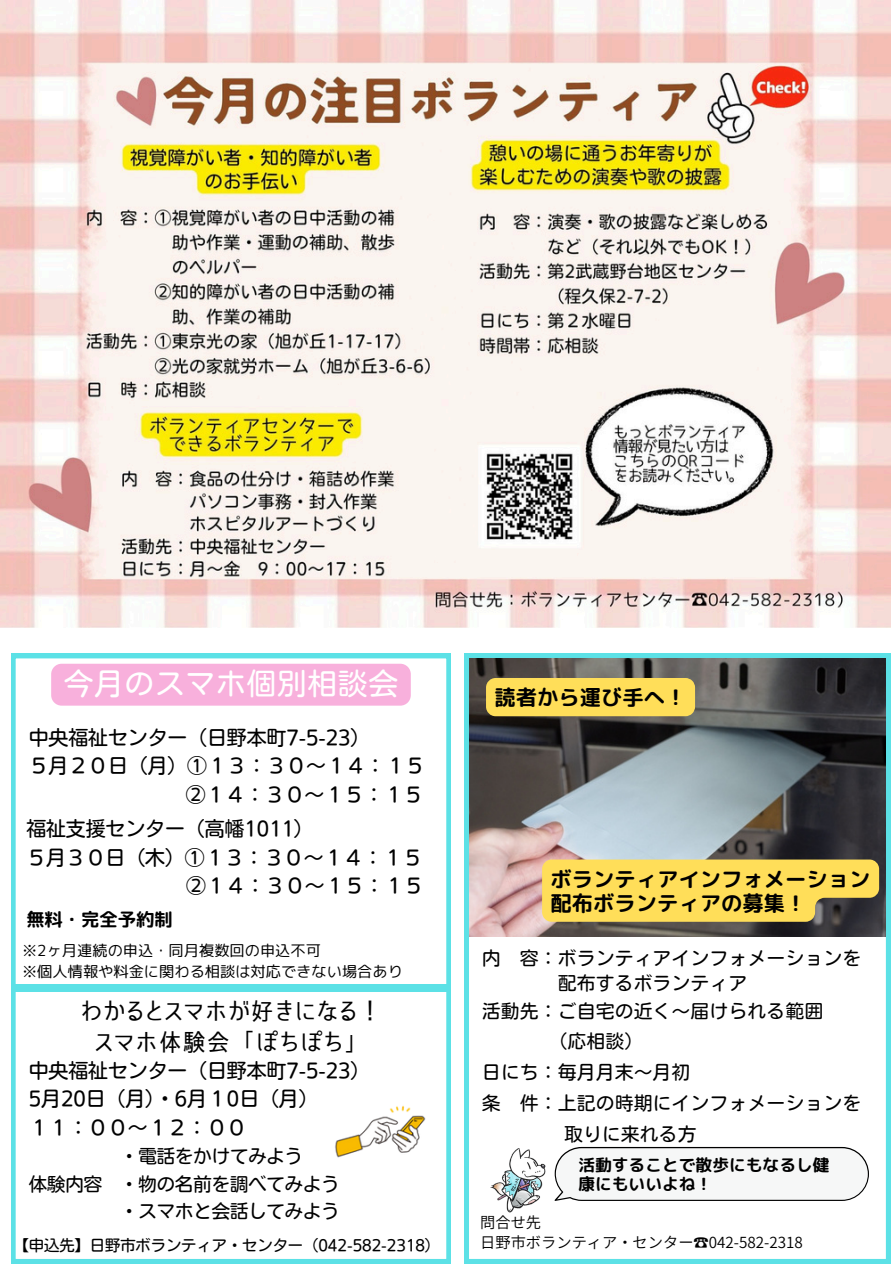
<style>
.page{position:relative;width:894px;height:1264px;background:#fff}
.page>*{position:absolute;margin:0;border:0;box-sizing:border-box;transform-origin:0 0}
.t1{font:30.45px "Motoya Maru Std W3";color:#fff}
.t2{font:24.3px/30.9px "Smart Font UI Proportional";letter-spacing:.07em;color:#000;text-align:center}
.t3{font:21.3px/24px "rounded mplus 1 p bold";color:#000}
.t4{font:19.8px/28.5px "Nud Motoya Maru Std W3";color:#000}
.t5{font:18.3px/25.2px "Nud Motoya Maru Std W3";letter-spacing:.04em;color:#000}
.t6{font:18.3px "Nud Motoya Maru Std W3";color:#000}
.t7{font:18.3px "rounded mplus 1 p bold";color:#000}
.t8{font:16.8px/19.4px "rounded mplus 1 p bold";color:#000}
.t9{font:15.3px "rounded mplus 1 p regular";color:#000}
.t10{font:15.3px "Nud Motoya Maru Std W3";color:#000}
.t11{font:600 15.3px "Noto Sans JP";color:#000}
</style>
<div class="page">
<img style="left:0;top:0;width:890px;height:627px">
<svg style="left:11px;top:654px;width:439px;height:330px"></svg>
<svg style="left:11px;top:984px;width:439px;height:279px"></svg>
<img style="left:333px;top:1104px;width:94px;height:57px">
<svg style="left:464px;top:654px;width:426px;height:608px"></svg>
<img style="left:469px;top:658px;width:416px;height:278px">
<img style="left:487px;top:1145px;width:63px;height:70px">
<svg style="left:552px;top:1146px;width:316px;height:54px"></svg>
<div style="left:51px;top:663px;width:359px;height:42px;background:#f8b0dc"></div>
<svg style="left:542px;top:859px;width:336px;height:62px;background:#efd157"></svg>
<div style="left:486px;top:678px;width:208px;height:38px;background:#ffde59"></div>
<h6 class="t1" style="left:63px;top:668px;width:336px">今月のスマホ個別相談会</h6>
<p class="t4" style="left:29px;top:722px;width:343px">中央福祉センター（日野本町7-5-23）</p>
<p class="t4" style="left:29px;top:751px;width:397px">５月２０日（月）①１３：３０～１４：１５</p>
<p class="t4" style="left:186px;top:780px;width:239px">②１４：３０～１５：１５</p>
<p class="t4" style="left:26px;top:814px;width:289px">福祉支援センター（高幡1011）</p>
<p class="t4" style="left:26px;top:843px;width:397px">５月３０日（木）①１３：３０～１４：１５</p>
<p class="t4" style="left:186px;top:871px;width:239px">②１４：３０～１５：１５</p>
<p class="t7" style="left:26px;top:906px;width:148px">無料・完全予約制</p>
<p class="t9" style="left:22px;top:939px;width:300px">※2ヶ月連続の申込・同月複数回の申込不可</p>
<p class="t9" style="left:22px;top:960px;width:382px">※個人情報や料金に関わる相談は対応できない場合あり</p>
<h3 class="t2" style="left:81px;top:995px;width:302px">わかるとスマホが好きになる！スマホ体験会「ぽちぽち」</h3>
<h3 class="t4" style="left:29px;top:1055px;width:343px">中央福祉センター（日野本町7-5-23）<br>5月20日（月）・6月１0日（月）<br>１１：００～１２：００</h3>
<h5 class="t6" style="left:120px;top:1147px;width:184px">・電話をかけてみよう</h5>
<p class="t6" style="left:29px;top:1174px;width:312px">体験内容 ・物の名前を調べてみよう</p>
<p class="t6" style="left:120px;top:1201px;width:221px">・スマホと会話してみよう</p>
<h6 class="t10" style="left:14px;top:1237px;width:428px">【申込先】日野市ボランティア・センター（042-582-2318）</h6>
<h4 class="t3" style="left:494px;top:685px;width:193px">読者から運び手へ！</h4>
<p class="t3" style="left:550px;top:866px;width:321px">ボランティアインフォメーション配布ボランティアの募集！</p>
<h2 class="t5" style="left:558px;top:945px;width:304px;text-indent:-76px">内 容：ボランティアインフォメーションを配布するボランティア</h2>
<h2 class="t5" style="left:482px;top:997px;width:342px">活動先：ご自宅の近く～届けられる範囲</h2>
<h2 class="t5" style="left:548px;top:1028px;width:96px">（応相談）</h2>
<h2 class="t5" style="left:482px;top:1059px;width:209px">日にち：毎月月末～月初</h2>
<h2 class="t5" style="left:482px;top:1090px;width:380px">条 件：上記の時期にインフォメーションを</h2>
<h2 class="t5" style="left:564px;top:1121px;width:133px">取りに来れる方</h2>
<p class="t8" style="left:578px;top:1154px;width:253px">活動することで散歩にもなるし健康にもいいよね！</p>
<p class="t11" style="left:480px;top:1209px;width:62px">問合せ先</p>
<p class="t11" style="left:480px;top:1230px;width:324px">日野市ボランティア・センター☎042-582-2318</p>
</div>
